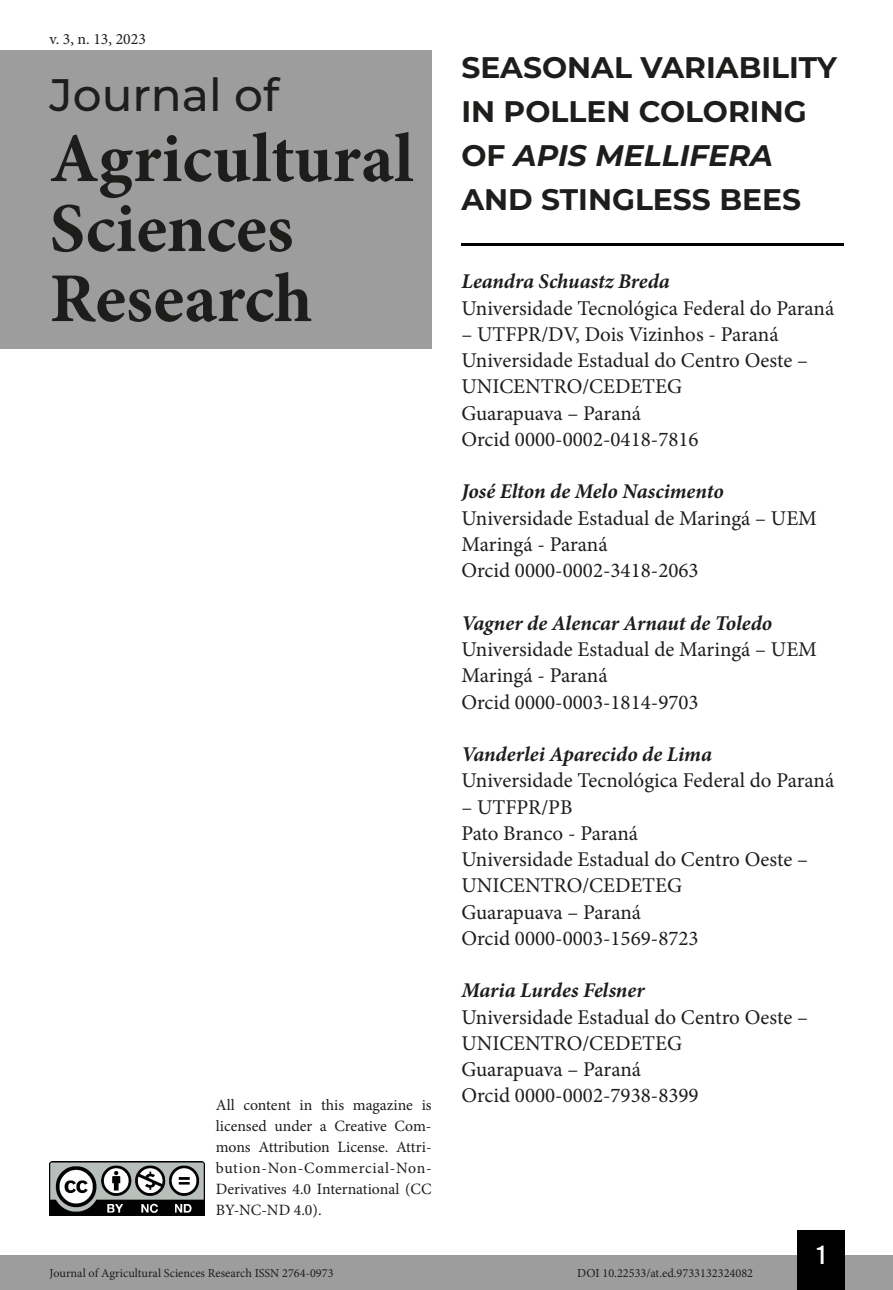
<style>
.page{position:relative;width:893px;height:1290px;background:#fff}
.page>*{position:absolute;margin:0;border:0;box-sizing:border-box;transform-origin:0 0}
.t1{font:700 70px/70px "Minion Pro";color:#1d1d1b}
.t2{font:500 45.5px "Montserrat";color:#1d1d1b}
.t3{font:700 29.75px/43.8px "Montserrat";color:#1d1d1b}
.t4{font:26.25px "Bebas Kai";color:#fff}
.t5{font:21px/26.2px "Minion Pro";color:#1d1d1b}
.t6{font:italic 700 21px "Minion Pro";letter-spacing:-.005em;color:#1d1d1b}
.t7{font:15.75px/21px "Minion Pro";color:#1d1d1b;text-align:justify}
.t8{font:12.25px "Minion Pro";color:#1d1d1b}
.s1{font-style:italic}
</style>
<div class="page">
<div style="left:0;top:1255px;width:893px;height:35px;background:#9d9d9d"></div>
<div style="left:797px;top:1230px;width:48px;height:60px;background:#000"></div>
<img style="left:50px;top:1161px;width:154px;height:54px">
<div style="left:0;top:50px;width:432px;height:298px;background:#9d9d9d"></div>
<hr style="left:461px;top:243px;width:382px;height:3px;background:#000">
<p class="t7" style="left:50px;top:28px;width:98px">v. 3, n. 13, 2023</p>
<h2 class="t2" style="left:50px;top:63px;width:231px">Journal of</h2>
<h1 class="t1" style="left:50px;top:123px;width:366px">Agricultural<br>Sciences<br>Research</h1>
<p class="t7" style="left:216px;top:1095px;width:217px">All content in this magazine is licensed under a Creative Com&shy;mons Attribution License. Attri&shy;bution-Non-Commercial-Non-Derivatives 4.0 International (CC BY-NC-ND 4.0).</p>
<h3 class="t3" style="left:461px;top:44px;width:377px">SEASONAL VARIABILITY<br>IN POLLEN COLORING<br>OF <span class="s1">APIS MELLIFERA<br></span>AND STINGLESS BEES</h3>
<p class="t6" style="left:461px;top:267px;width:210px">Leandra Schuastz Breda</p>
<p class="t5" style="left:461px;top:295px;width:374px">Universidade Tecnológica Federal do Paraná</p>
<p class="t5" style="left:461px;top:321px;width:348px">– UTFPR/DV, Dois Vizinhos - Paraná<br>Universidade Estadual do Centro Oeste –<br>UNICENTRO/CEDETEG<br>Guarapuava – Paraná<br>Orcid 0000-0002-0418-7816</p>
<p class="t6" style="left:461px;top:477px;width:264px">José Elton de Melo Nascimento</p>
<p class="t5" style="left:461px;top:505px;width:357px">Universidade Estadual de Maringá – UEM<br>Maringá - Paraná<br>Orcid 0000-0002-3418-2063</p>
<p class="t6" style="left:461px;top:608px;width:312px">Vagner de Alencar Arnaut de Toledo</p>
<p class="t5" style="left:461px;top:636px;width:357px">Universidade Estadual de Maringá – UEM<br>Maringá - Paraná<br>Orcid 0000-0003-1814-9703</p>
<p class="t6" style="left:461px;top:739px;width:252px">Vanderlei Aparecido de Lima</p>
<p class="t5" style="left:461px;top:767px;width:374px">Universidade Tecnológica Federal do Paraná</p>
<p class="t5" style="left:461px;top:794px;width:348px">– UTFPR/PB<br>Pato Branco - Paraná<br>Universidade Estadual do Centro Oeste –<br>UNICENTRO/CEDETEG<br>Guarapuava – Paraná<br>Orcid 0000-0003-1569-8723</p>
<p class="t6" style="left:461px;top:975px;width:185px">Maria Lurdes Felsner</p>
<p class="t5" style="left:461px;top:1004px;width:348px">Universidade Estadual do Centro Oeste –<br>UNICENTRO/CEDETEG<br>Guarapuava – Paraná<br>Orcid 0000-0002-7938-8399</p>
<p class="t4" style="left:817px;top:1241px;width:10px">1</p>
<p class="t8" style="left:50px;top:1265px;width:285px">Journal of Agricultural Sciences Research ISSN 2764-0973</p>
<p class="t8" style="left:577px;top:1265px;width:177px">DOI 10.22533/at.ed.9733132324082</p>
</div>
